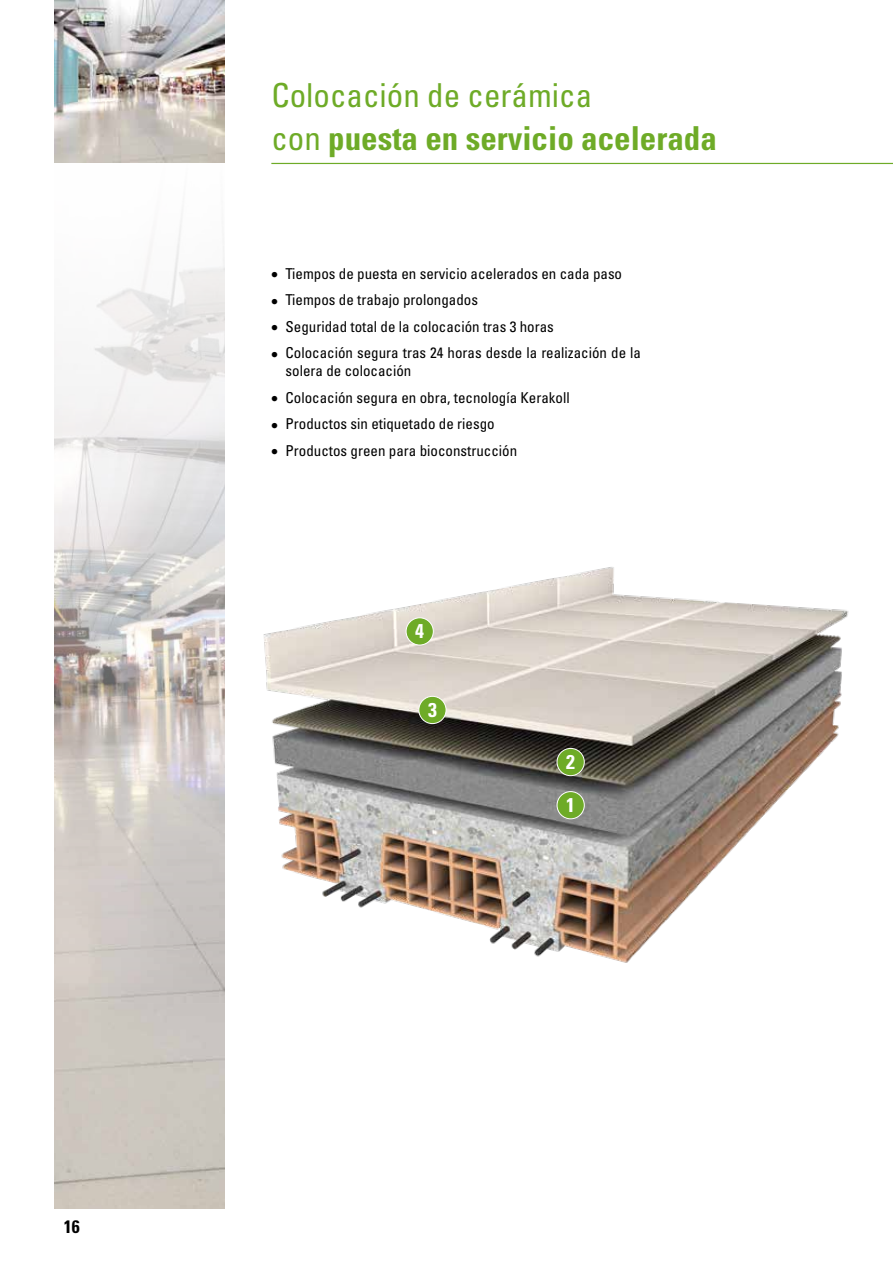
<style>
.page{position:relative;width:893px;height:1263px;background:#fff}
.page>*{position:absolute;margin:0;border:0;box-sizing:border-box;transform-origin:0 0}
.t1{font:700 condensed 33px/43.5px "Univers LT Std";color:#6eab27}
.t2{font:700 condensed 19.95px "Univers LT Std";color:#fff}
.t3{font:700 condensed 18px "Univers LT Std";color:#000}
.t4{font:condensed 15px/18px "Univers LT Std";color:#000}
.s1{font-weight:400}
.s2{font-weight:700}
</style>
<div class="page">
<img style="left:54px;top:0;width:170px;height:1209px">
<hr style="left:271px;top:163px;width:622px;height:1px;background:#6eab27">
<img style="left:263px;top:567px;width:586px;height:396px">
<div style="left:557px;top:791px;width:27px;height:28px;background:#6eab27;border-radius:50%"></div>
<div style="left:557px;top:791px;width:28px;height:28px;border:1px solid #fff;border-radius:50%"></div>
<div style="left:557px;top:748px;width:27px;height:28px;background:#6eab27;border-radius:50%"></div>
<div style="left:557px;top:748px;width:28px;height:28px;border:1px solid #fff;border-radius:50%"></div>
<div style="left:406px;top:618px;width:27px;height:27px;background:#6eab27;border-radius:50%"></div>
<div style="left:406px;top:617px;width:28px;height:28px;border:1px solid #fff;border-radius:50%"></div>
<div style="left:419px;top:696px;width:27px;height:27px;background:#6eab27;border-radius:50%"></div>
<div style="left:418px;top:696px;width:28px;height:28px;border:1px solid #fff;border-radius:50%"></div>
<p class="t3" style="left:64px;top:1216px;width:17px">16</p>
<h1 class="t1" style="left:271px;top:73px;width:447px"><span class="s1">Colocación de cerámica<br>con</span> puesta en servicio acelerada</h1>
<p class="t4" style="left:271px;top:264px;width:352px"><span class="s2">•</span> Tiempos de puesta en servicio acelerados en cada paso</p>
<p class="t4" style="left:271px;top:291px;width:208px"><span class="s2">•</span> Tiempos de trabajo prolongados</p>
<p class="t4" style="left:271px;top:317px;width:284px"><span class="s2">•</span> Seguridad total de la colocación tras 3 horas</p>
<p class="t4" style="left:286px;top:344px;width:357px;text-indent:-14px"><span class="s2">•</span> Colocación segura tras 24 horas desde la realización de la solera de colocación</p>
<p class="t4" style="left:271px;top:388px;width:300px"><span class="s2">•</span> Colocación segura en obra, tecnología Kerakoll</p>
<p class="t4" style="left:271px;top:415px;width:225px"><span class="s2">•</span> Productos sin etiquetado de riesgo</p>
<p class="t4" style="left:271px;top:441px;width:247px"><span class="s2">•</span> Productos green para bioconstrucción</p>
<h2 class="t2" style="left:415px;top:619px;width:10px">4</h2>
<h2 class="t2" style="left:428px;top:697px;width:10px">3</h2>
<h2 class="t2" style="left:566px;top:749px;width:10px">2</h2>
<h2 class="t2" style="left:566px;top:793px;width:10px">1</h2>
</div>
